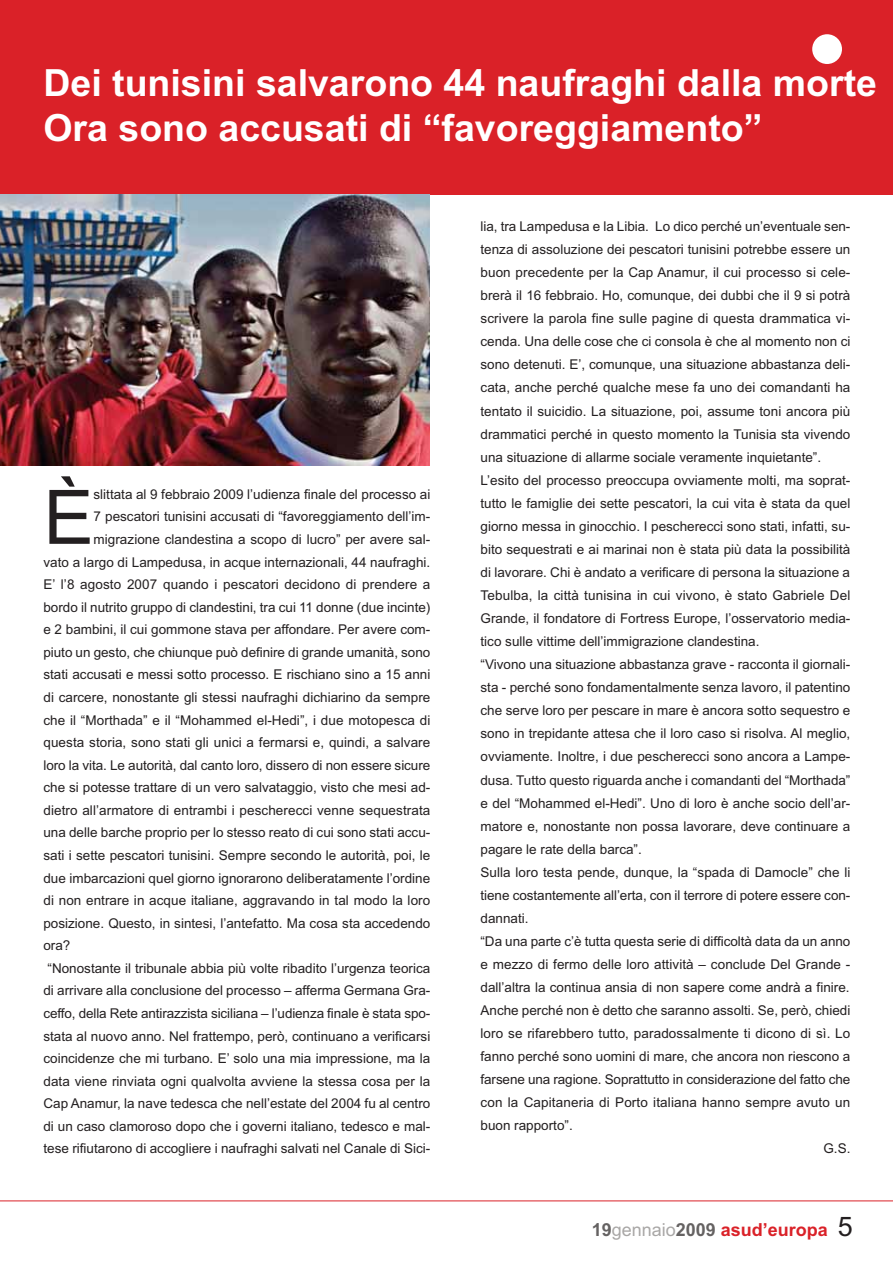
<style>
.page{position:relative;width:893px;height:1263px;background:#fff}
.page>*{position:absolute;margin:0;border:0;box-sizing:border-box;transform-origin:0 0}
.t1{font:75.3px "Arial";color:#231f20}
.t2{font:700 37.5px/45px "Arial";color:#fff}
.t3{font:700 18px "Arial";color:#da2128}
.t4{font:13.5px "Arial";color:#231f20}
.s1{color:#656262}
.s2{font-weight:400;color:#a9a7a6}
.s3{font-weight:400;font-size:27px;color:#231f20}
</style>
<div class="page">
<div style="left:0;top:0;width:892px;height:194px;background:#da2128"></div>
<hr style="left:0;top:1201px;width:892px;height:1px;background:#da2128">
<div style="left:812px;top:34px;width:30px;height:30px;background:#fff;border-radius:50%"></div>
<img style="left:0;top:194px;width:429px;height:272px">
<h2 class="t2" style="left:43px;top:64px;width:835px">Dei tunisini salvarono 44 naufraghi dalla morte<br>Ora sono accusati di “favoreggiamento”</h2>
<h1 class="t1" style="left:43px;top:490px;width:52px">È</h1>
<p class="t4" style="left:93px;top:489px;width:338px">slittata al 9 febbraio 2009 l’udienza finale del processo ai</p>
<p class="t4" style="left:93px;top:512px;width:338px">7 pescatori tunisini accusati di “favoreggiamento dell’im-</p>
<p class="t4" style="left:93px;top:534px;width:338px">migrazione clandestina a scopo di lucro” per avere sal-</p>
<p class="t4" style="left:43px;top:557px;width:388px">vato a largo di Lampedusa, in acque internazionali, 44 naufraghi.</p>
<p class="t4" style="left:43px;top:579px;width:388px">E’ l’8 agosto 2007 quando i pescatori decidono di prendere a</p>
<p class="t4" style="left:43px;top:602px;width:388px">bordo il nutrito gruppo di clandestini, tra cui 11 donne (due incinte)</p>
<p class="t4" style="left:43px;top:625px;width:388px">e 2 bambini, il cui gommone stava per affondare. Per avere com-</p>
<p class="t4" style="left:43px;top:647px;width:388px">piuto un gesto, che chiunque può definire di grande umanità, sono</p>
<p class="t4" style="left:43px;top:670px;width:388px">stati accusati e messi sotto processo. E rischiano sino a 15 anni</p>
<p class="t4" style="left:43px;top:692px;width:388px">di carcere, nonostante gli stessi naufraghi dichiarino da sempre</p>
<p class="t4" style="left:43px;top:715px;width:388px">che il “Morthada” e il “Mohammed el-Hedi”, i due motopesca di</p>
<p class="t4" style="left:43px;top:737px;width:388px">questa storia, sono stati gli unici a fermarsi e, quindi, a salvare</p>
<p class="t4" style="left:43px;top:760px;width:388px">loro la vita. Le autorità, dal canto loro, dissero di non essere sicure</p>
<p class="t4" style="left:43px;top:783px;width:388px">che si potesse trattare di un vero salvataggio, visto che mesi ad-</p>
<p class="t4" style="left:43px;top:805px;width:388px">dietro all’armatore di entrambi i pescherecci venne sequestrata</p>
<p class="t4" style="left:43px;top:828px;width:388px">una delle barche proprio per lo stesso reato di cui sono stati accu-</p>
<p class="t4" style="left:43px;top:850px;width:388px">sati i sette pescatori tunisini. Sempre secondo le autorità, poi, le</p>
<p class="t4" style="left:43px;top:873px;width:388px">due imbarcazioni quel giorno ignorarono deliberatamente l’ordine</p>
<p class="t4" style="left:43px;top:896px;width:388px">di non entrare in acque italiane, aggravando in tal modo la loro</p>
<p class="t4" style="left:43px;top:918px;width:388px">posizione. Questo, in sintesi, l’antefatto. Ma cosa sta accedendo</p>
<p class="t4" style="left:43px;top:941px;width:28px">ora?</p>
<p class="t4" style="left:47px;top:963px;width:384px">“Nonostante il tribunale abbia più volte ribadito l’urgenza teorica</p>
<p class="t4" style="left:43px;top:986px;width:388px">di arrivare alla conclusione del processo – afferma Germana Gra-</p>
<p class="t4" style="left:43px;top:1008px;width:388px">ceffo, della Rete antirazzista siciliana – l’udienza finale è stata spo-</p>
<p class="t4" style="left:43px;top:1031px;width:388px">stata al nuovo anno. Nel frattempo, però, continuano a verificarsi</p>
<p class="t4" style="left:43px;top:1054px;width:388px">coincidenze che mi turbano. E’ solo una mia impressione, ma la</p>
<p class="t4" style="left:43px;top:1076px;width:388px">data viene rinviata ogni qualvolta avviene la stessa cosa per la</p>
<p class="t4" style="left:43px;top:1099px;width:388px">Cap Anamur, la nave tedesca che nell’estate del 2004 fu al centro</p>
<p class="t4" style="left:43px;top:1121px;width:388px">di un caso clamoroso dopo che i governi italiano, tedesco e mal-</p>
<p class="t4" style="left:43px;top:1144px;width:388px">tese rifiutarono di accogliere i naufraghi salvati nel Canale di Sici-</p>
<p class="t4" style="left:480px;top:221px;width:371px">lia, tra Lampedusa e la Libia. Lo dico perché un’eventuale sen-</p>
<p class="t4" style="left:480px;top:244px;width:371px">tenza di assoluzione dei pescatori tunisini potrebbe essere un</p>
<p class="t4" style="left:480px;top:268px;width:371px">buon precedente per la Cap Anamur, il cui processo si cele-</p>
<p class="t4" style="left:480px;top:291px;width:371px">brerà il 16 febbraio. Ho, comunque, dei dubbi che il 9 si potrà</p>
<p class="t4" style="left:480px;top:314px;width:371px">scrivere la parola fine sulle pagine di questa drammatica vi-</p>
<p class="t4" style="left:480px;top:337px;width:371px">cenda. Una delle cose che ci consola è che al momento non ci</p>
<p class="t4" style="left:480px;top:360px;width:371px">sono detenuti. E’, comunque, una situazione abbastanza deli-</p>
<p class="t4" style="left:480px;top:383px;width:371px">cata, anche perché qualche mese fa uno dei comandanti ha</p>
<p class="t4" style="left:480px;top:406px;width:371px">tentato il suicidio. La situazione, poi, assume toni ancora più</p>
<p class="t4" style="left:480px;top:429px;width:371px">drammatici perché in questo momento la Tunisia sta vivendo</p>
<p class="t4" style="left:480px;top:452px;width:342px">una situazione di allarme sociale veramente inquietante”.</p>
<p class="t4" style="left:480px;top:475px;width:371px">L’esito del processo preoccupa ovviamente molti, ma soprat-</p>
<p class="t4" style="left:480px;top:498px;width:371px">tutto le famiglie dei sette pescatori, la cui vita è stata da quel</p>
<p class="t4" style="left:480px;top:521px;width:371px">giorno messa in ginocchio. I pescherecci sono stati, infatti, su-</p>
<p class="t4" style="left:480px;top:544px;width:371px">bito sequestrati e ai marinai non è stata più data la possibilità</p>
<p class="t4" style="left:480px;top:567px;width:371px">di lavorare. Chi è andato a verificare di persona la situazione a</p>
<p class="t4" style="left:480px;top:590px;width:371px">Tebulba, la città tunisina in cui vivono, è stato Gabriele Del</p>
<p class="t4" style="left:480px;top:613px;width:371px">Grande, il fondatore di Fortress Europe, l’osservatorio media-</p>
<p class="t4" style="left:480px;top:636px;width:280px">tico sulle vittime dell’immigrazione clandestina.</p>
<p class="t4" style="left:480px;top:660px;width:371px">“Vivono una situazione abbastanza grave - racconta il giornali-</p>
<p class="t4" style="left:480px;top:683px;width:371px">sta - perché sono fondamentalmente senza lavoro, il patentino</p>
<p class="t4" style="left:480px;top:706px;width:371px">che serve loro per pescare in mare è ancora sotto sequestro e</p>
<p class="t4" style="left:480px;top:729px;width:371px">sono in trepidante attesa che il loro caso si risolva. Al meglio,</p>
<p class="t4" style="left:480px;top:752px;width:371px">ovviamente. Inoltre, i due pescherecci sono ancora a Lampe-</p>
<p class="t4" style="left:480px;top:775px;width:371px">dusa. Tutto questo riguarda anche i comandanti del “Morthada”</p>
<p class="t4" style="left:480px;top:798px;width:371px">e del “Mohammed el-Hedi”. Uno di loro è anche socio dell’ar-</p>
<p class="t4" style="left:480px;top:821px;width:371px">matore e, nonostante non possa lavorare, deve continuare a</p>
<p class="t4" style="left:480px;top:844px;width:163px">pagare le rate della barca”.</p>
<p class="t4" style="left:480px;top:867px;width:371px">Sulla loro testa pende, dunque, la “spada di Damocle” che li</p>
<p class="t4" style="left:480px;top:890px;width:371px">tiene costantemente all’erta, con il terrore di potere essere con-</p>
<p class="t4" style="left:480px;top:913px;width:49px">dannati.</p>
<p class="t4" style="left:480px;top:936px;width:371px">“Da una parte c’è tutta questa serie di difficoltà data da un anno</p>
<p class="t4" style="left:480px;top:959px;width:371px">e mezzo di fermo delle loro attività – conclude Del Grande -</p>
<p class="t4" style="left:480px;top:982px;width:370px">dall’altra la continua ansia di non sapere come andrà a finire.</p>
<p class="t4" style="left:480px;top:1005px;width:371px">Anche perché non è detto che saranno assolti. Se, però, chiedi</p>
<p class="t4" style="left:480px;top:1029px;width:371px">loro se rifarebbero tutto, paradossalmente ti dicono di sì. Lo</p>
<p class="t4" style="left:480px;top:1052px;width:371px">fanno perché sono uomini di mare, che ancora non riescono a</p>
<p class="t4" style="left:480px;top:1075px;width:371px">farsene una ragione. Soprattutto in considerazione del fatto che</p>
<p class="t4" style="left:480px;top:1098px;width:371px">con la Capitaneria di Porto italiana hanno sempre avuto un</p>
<p class="t4" style="left:480px;top:1121px;width:94px">buon rapporto”.</p>
<p class="t4" style="left:823px;top:1144px;width:29px">G.S.</p>
<h3 class="t3" style="left:591px;top:1223px;width:263px"><span class="s1">19</span><span class="s2">gennaio</span><span class="s1">2009</span> asud’europa <span class="s3">5</span></h3>
</div>
